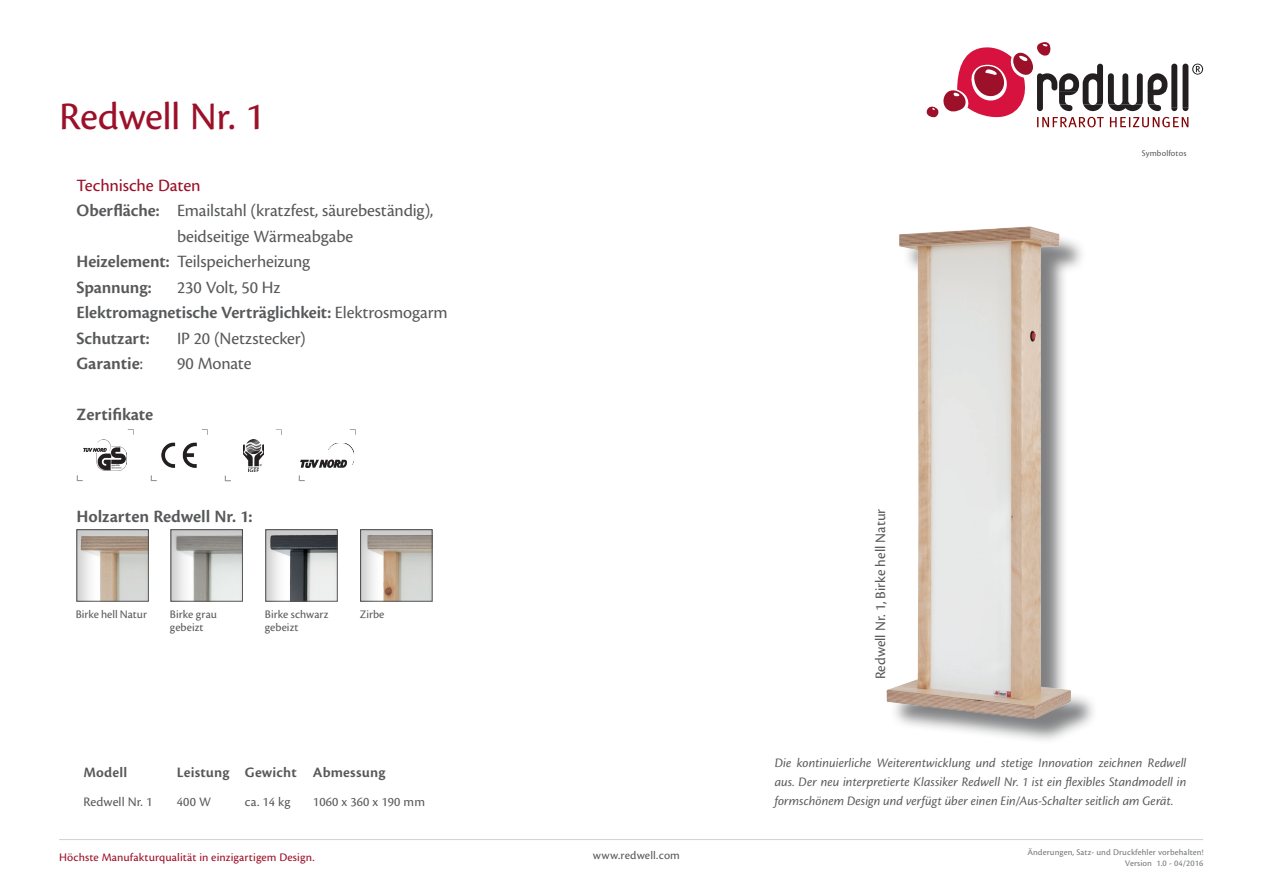
<style>
.page{position:relative;width:1263px;height:893px;background:#fff}
.page>*{position:absolute;margin:0;border:0;box-sizing:border-box;transform-origin:0 0}
.t1{font:40.5px "Cronos Pro Capt";letter-spacing:-.015em;color:#9c1129}
.t2{font:18px "Cronos Pro";letter-spacing:-.01em;color:#57585a}
.t3{font:600 18px/25.5px "Cronos Pro";letter-spacing:-.005em;color:#57585a}
.t4{font:18px "Cronos Pro Semibold Capt";letter-spacing:-.005em;color:#57585a}
.t5{font:18px "Cronos Pro Capt";letter-spacing:-.01em;color:#9c1129}
.t6{font:15px "Cronos Pro Semibold Capt";letter-spacing:.01em;color:#57585a}
.t7{font:15px "Cronos Pro";letter-spacing:-.005em;color:#57585a}
.t8{font:13.5px/19.2px "Cronos Pro Subh It";letter-spacing:.005em;color:#57585a;text-align:justify}
.t9{font:13.5px "Cronos Pro";letter-spacing:.01em;color:#57585a}
.t10{font:12px/13.5px "Cronos Pro";letter-spacing:.005em;color:#57585a}
.t11{font:12px "Cronos Pro Capt";letter-spacing:.005em;color:#9c1129}
.t12{font:12px "Cronos Pro Capt";letter-spacing:.01em;color:#57585a}
.t13{font:9px/10.8px "Cronos Pro Capt";letter-spacing:.01em;color:#787a7d;text-align:right}
.t14{font:9px "Cronos Pro";letter-spacing:.015em;color:#57585a}
.s1{font-weight:600}
.s2{font-weight:400}
.s3{font-family:"Cronos Pro"}
</style>
<div class="page">
<svg style="left:927px;top:42px;width:276px;height:85px"></svg>
<hr style="left:59px;top:839px;width:1144px;height:1px;background:#d5cfc8">
<svg style="left:224px;top:475px;width:7px;height:7px"></svg>
<svg style="left:275px;top:429px;width:7px;height:6px"></svg>
<div style="left:226px;top:430px;width:54px;height:50px;background:#fff"></div>
<img style="left:243px;top:439px;width:20px;height:33px">
<svg style="left:298px;top:475px;width:7px;height:7px"></svg>
<svg style="left:349px;top:429px;width:7px;height:6px"></svg>
<div style="left:300px;top:430px;width:54px;height:50px;background:#fff"></div>
<img style="left:300px;top:443px;width:54px;height:25px">
<svg style="left:76px;top:475px;width:7px;height:7px"></svg>
<svg style="left:127px;top:429px;width:7px;height:6px"></svg>
<div style="left:78px;top:430px;width:54px;height:50px;background:#fff"></div>
<img style="left:84px;top:439px;width:43px;height:32px">
<svg style="left:150px;top:475px;width:7px;height:7px"></svg>
<svg style="left:201px;top:429px;width:7px;height:6px"></svg>
<div style="left:152px;top:430px;width:54px;height:50px;background:#fff"></div>
<img style="left:162px;top:443px;width:35px;height:24px">
<div style="left:891px;top:231px;width:207px;height:514px;background:#57585a;opacity:.75"></div>
<img style="left:886px;top:226px;width:202px;height:501px">
<div style="left:170px;top:527px;width:75px;height:75px;background:#231f20;opacity:.24"></div>
<div style="left:265px;top:527px;width:75px;height:75px;background:#231f20;opacity:.24"></div>
<div style="left:360px;top:527px;width:75px;height:75px;background:#231f20;opacity:.24"></div>
<div style="left:76px;top:527px;width:75px;height:75px;background:#231f20;opacity:.24"></div>
<h1 class="t1" style="left:59px;top:93px;width:207px">Redwell Nr. 1</h1>
<h2 class="t5" style="left:77px;top:175px;width:126px">Technische Daten</h2>
<h2 class="t2" style="left:77px;top:200px;width:358px"><span class="s1">Oberfläche:</span> Emailstahl (kratzfest, säurebeständig),</h2>
<h2 class="t2" style="left:177px;top:226px;width:178px">beidseitige Wärmeabgabe</h2>
<h2 class="t2" style="left:77px;top:251px;width:235px"><span class="s1">Heizelement:</span> Teilspeicherheizung</h2>
<h2 class="t3" style="left:77px;top:274px;width:76px">Spannung:</h2>
<h2 class="t3" style="left:77px;top:274px;width:373px;text-indent:100px"><span class="s2">230 Volt, 50 Hz<br></span>Elektromagnetische Verträglichkeit: <span class="s2">Elektrosmogarm<br></span>Schutzart:</h2>
<h2 class="t2" style="left:177px;top:328px;width:130px">IP 20 (Netzstecker)</h2>
<h2 class="t4" style="left:77px;top:353px;width:68px">Garantie<span class="s3">:</span></h2>
<h2 class="t2" style="left:177px;top:353px;width:76px">90 Monate</h2>
<h2 class="t4" style="left:77px;top:404px;width:78px">Zertifikate</h2>
<h2 class="t4" style="left:77px;top:506px;width:178px">Holzarten Redwell Nr. 1:</h2>
<p class="t10" style="left:76px;top:607px;width:73px">Birke hell Natur</p>
<p class="t10" style="left:360px;top:607px;width:26px">Zirbe</p>
<p class="t10" style="left:170px;top:607px;width:48px">Birke grau gebeizt</p>
<p class="t10" style="left:265px;top:607px;width:65px">Birke schwarz gebeizt</p>
<p class="t6" style="left:83px;top:764px;width:45px">Modell</p>
<p class="t6" style="left:177px;top:764px;width:210px">Leistung Gewicht Abmessung</p>
<p class="t9" style="left:83px;top:794px;width:71px">Redwell Nr. 1</p>
<p class="t9" style="left:177px;top:794px;width:36px">400 W</p>
<p class="t9" style="left:245px;top:794px;width:47px">ca. 14 kg</p>
<p class="t9" style="left:313px;top:794px;width:114px">1060 x 360 x 190 mm</p>
<p class="t7" style="left:872px;top:679px;width:172px;rotate:-90deg">Redwell Nr. 1, Birke hell Natur</p>
<p class="t14" style="left:1142px;top:148px;width:46px">Symbolfotos</p>
<p class="t8" style="left:775px;top:753px;width:413px">Die kontinuierliche Weiterentwicklung und stetige Innovation zeichnen Redwell aus. Der neu interpretierte Klassiker Redwell Nr. 1 ist ein flexibles Standmodell in formschönem Design und verfügt über einen Ein/Aus-Schalter seitlich am Gerät.</p>
<p class="t11" style="left:59px;top:851px;width:257px">Höchste Manufakturqualität in einzigartigem Design.</p>
<p class="t13" style="left:1027px;top:847px;width:178px">Änderungen, Satz- und Druckfehler vorbehalten!<br>Version 1.0 - 04/2016</p>
<p class="t12" style="left:593px;top:848px;width:89px">www.redwell.com</p>
</div>
